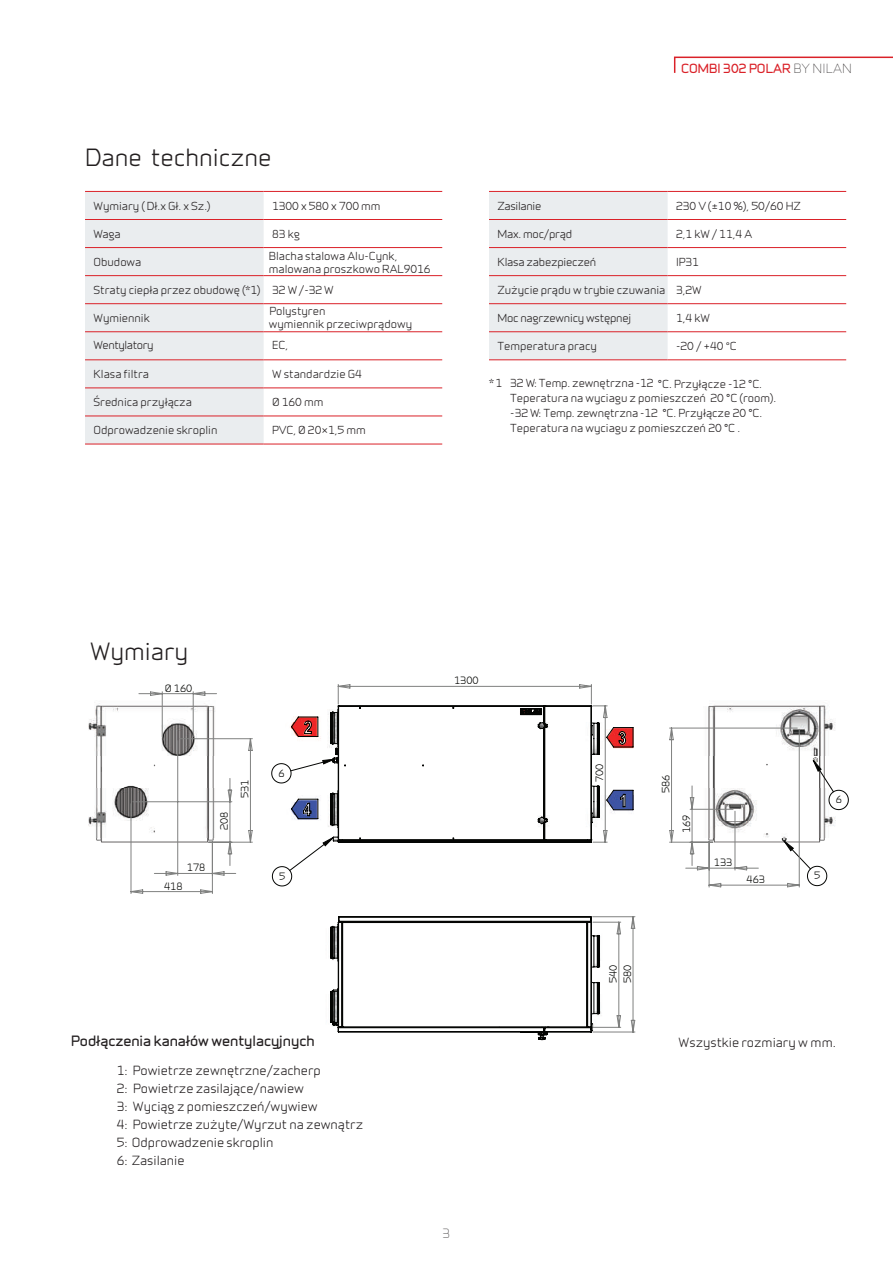
<style>
.page{position:relative;width:893px;height:1263px;background:#fff}
.page>*{position:absolute;margin:0;border:0;box-sizing:border-box;transform-origin:0 0}
.t1{font:500 22.5px "Infinity";color:#231f20}
.t2{font:700 13.5px "Infinity";color:#231f20}
.t3{font:500 12px/18px "Infinity";color:#231f20}
.t4{font:700 12px "Infinity";letter-spacing:.01em;color:#da2128}
.t5{font:300 12px "Infinity";color:#231f20}
.t6{font:500 10.5px/15px "Infinity";color:#231f20}
.t7{font:500 10.5px "Infinity";letter-spacing:-.02em;color:#231f20}
.t8{font:500 10.5px "Infinity";letter-spacing:-.04em;color:#231f20}
.t9{font:500 10.5px "Infinity";letter-spacing:-.03em;color:#231f20}
.t10{font:500 9.6px/14.2px "Infinity";color:#040503}
.s1{font-weight:300;color:#231f20}
.s2{font-family:"Arial";font-weight:400}
</style>
<div class="page">
<svg style="left:673px;top:56px;width:220px;height:17px"></svg>
<div style="left:85px;top:192px;width:179px;height:252px;background:#eaedef"></div>
<hr style="left:85px;top:191px;width:179px;height:1px;background:#da2128">
<hr style="left:264px;top:191px;width:178px;height:1px;background:#da2128">
<hr style="left:85px;top:219px;width:179px;height:1px;background:#da2128">
<hr style="left:264px;top:219px;width:178px;height:1px;background:#da2128">
<hr style="left:85px;top:247px;width:179px;height:1px;background:#da2128">
<hr style="left:264px;top:247px;width:178px;height:1px;background:#da2128">
<hr style="left:85px;top:275px;width:179px;height:1px;background:#da2128">
<hr style="left:264px;top:275px;width:178px;height:1px;background:#da2128">
<hr style="left:85px;top:303px;width:179px;height:1px;background:#da2128">
<hr style="left:264px;top:303px;width:178px;height:1px;background:#da2128">
<hr style="left:85px;top:331px;width:179px;height:1px;background:#da2128">
<hr style="left:85px;top:359px;width:179px;height:1px;background:#da2128">
<hr style="left:264px;top:331px;width:178px;height:1px;background:#da2128">
<hr style="left:264px;top:359px;width:178px;height:1px;background:#da2128">
<hr style="left:85px;top:387px;width:179px;height:1px;background:#da2128">
<hr style="left:264px;top:387px;width:178px;height:1px;background:#da2128">
<hr style="left:85px;top:416px;width:179px;height:1px;background:#da2128">
<hr style="left:264px;top:416px;width:178px;height:1px;background:#da2128">
<hr style="left:85px;top:444px;width:179px;height:1px;background:#da2128">
<hr style="left:264px;top:444px;width:178px;height:1px;background:#da2128">
<div style="left:489px;top:192px;width:179px;height:167px;background:#eaedef"></div>
<hr style="left:489px;top:191px;width:179px;height:1px;background:#da2128">
<hr style="left:668px;top:191px;width:178px;height:1px;background:#da2128">
<hr style="left:489px;top:219px;width:179px;height:1px;background:#da2128">
<hr style="left:668px;top:219px;width:178px;height:1px;background:#da2128">
<hr style="left:489px;top:247px;width:179px;height:1px;background:#da2128">
<hr style="left:668px;top:247px;width:178px;height:1px;background:#da2128">
<hr style="left:489px;top:275px;width:179px;height:1px;background:#da2128">
<hr style="left:668px;top:275px;width:178px;height:1px;background:#da2128">
<hr style="left:489px;top:303px;width:179px;height:1px;background:#da2128">
<hr style="left:489px;top:331px;width:179px;height:1px;background:#da2128">
<hr style="left:489px;top:359px;width:179px;height:1px;background:#da2128">
<hr style="left:668px;top:303px;width:178px;height:1px;background:#da2128">
<hr style="left:668px;top:331px;width:178px;height:1px;background:#da2128">
<hr style="left:668px;top:359px;width:178px;height:1px;background:#da2128">
<img style="left:800px;top:705px;width:36px;height:54px">
<img style="left:88px;top:703px;width:43px;height:151px">
<svg style="left:800px;top:759px;width:34px;height:112px"></svg>
<svg style="left:131px;top:684px;width:669px;height:348px"></svg>
<svg style="left:633px;top:759px;width:188px;height:92px"></svg>
<svg style="left:291px;top:705px;width:342px;height:335px"></svg>
<h1 class="t1" style="left:85px;top:141px;width:188px">Dane techniczne</h1>
<p class="t6" style="left:94px;top:197px;width:118px">Wymiary ( Dł.x Gł. x Sz.)</p>
<p class="t6" style="left:94px;top:225px;width:29px">Waga</p>
<p class="t6" style="left:94px;top:254px;width:49px">Obudowa</p>
<p class="t6" style="left:272px;top:198px;width:110px">1300 x 580 x 700 mm</p>
<p class="t6" style="left:272px;top:225px;width:29px">83 kg</p>
<p class="t6" style="left:269px;top:249px;width:163px;line-height:12.6px">Blacha stalowa Alu-Cynk, malowana proszkowo RAL9016</p>
<p class="t6" style="left:269px;top:305px;width:145px;line-height:12.6px">Polystyren<br>wymiennik przeciwprądowy</p>
<p class="t6" style="left:94px;top:282px;width:242px">Straty ciepła przez obudowę (*1) 32 W /-32 W</p>
<p class="t6" style="left:94px;top:310px;width:58px">Wymiennik</p>
<p class="t8" style="left:94px;top:338px;width:61px">Wentylatory</p>
<p class="t6" style="left:272px;top:337px;width:18px">EC,</p>
<p class="t6" style="left:94px;top:365px;width:57px">Klasa filtra</p>
<p class="t6" style="left:272px;top:365px;width:91px">W standardzie G4</p>
<p class="t6" style="left:94px;top:393px;width:100px">Średnica przyłącza</p>
<p class="t6" style="left:272px;top:393px;width:53px">Ø 160 mm</p>
<p class="t6" style="left:94px;top:422px;width:125px">Odprowadzenie skroplin</p>
<p class="t6" style="left:272px;top:422px;width:95px">PVC, Ø 20×1,5 mm</p>
<p class="t4" style="left:681px;top:59px;width:172px">COMBI 302 POLAR <span class="s1">BY NILAN</span></p>
<p class="t9" style="left:497px;top:198px;width:45px">Zasilanie</p>
<p class="t6" style="left:676px;top:197px;width:126px">230 V (±10 %), 50/60 HZ</p>
<p class="t7" style="left:497px;top:226px;width:76px">Max. moc/prąd</p>
<p class="t6" style="left:676px;top:226px;width:78px">2,1 kW / 11,4 A</p>
<p class="t7" style="left:497px;top:254px;width:100px">Klasa zabezpieczeń</p>
<p class="t6" style="left:676px;top:254px;width:24px">IP31</p>
<p class="t6" style="left:497px;top:282px;width:206px">Zużycie prądu w trybie czuwania 3,2W</p>
<p class="t7" style="left:497px;top:310px;width:135px">Moc nagrzewnicy wstępnej</p>
<p class="t6" style="left:676px;top:310px;width:35px">1,4 kW</p>
<p class="t6" style="left:497px;top:338px;width:101px">Temperatura pracy</p>
<p class="t6" style="left:676px;top:338px;width:62px">-20 / +40 <span class="s2">°</span>C</p>
<p class="t6" style="left:510px;top:374px;width:268px;text-indent:-21px">*1 32 W: Temp. zewnętrzna -12 °C. Przyłącze -12 °C.<br>Teperatura na wyciagu z pomieszczeń 20 °C (room). -32 W: Temp. zewnętrzna -12 °C. Przyłącze 20 °C.<br>Teperatura na wyciagu z pomieszczeń 20 °C .</p>
<h1 class="t1" style="left:90px;top:635px;width:100px">Wymiary</h1>
<p class="t10" style="left:165px;top:680px;width:29px">Ø 160</p>
<p class="t10" style="left:187px;top:860px;width:20px">178</p>
<p class="t10" style="left:164px;top:878px;width:20px">418</p>
<p class="t10" style="left:217px;top:830px;width:20px;rotate:-90deg">208</p>
<p class="t10" style="left:237px;top:798px;width:20px;rotate:-90deg">531</p>
<p class="t10" style="left:278px;top:765px;width:8px">6</p>
<p class="t10" style="left:279px;top:868px;width:8px">5</p>
<p class="t2" style="left:71px;top:1031px;width:245px">Podłączenia kanałów wentylacyjnych</p>
<p class="t3" style="left:133px;top:1078px;width:172px">Powietrze zasilające/nawiew</p>
<p class="t3" style="left:117px;top:1060px;width:248px">1: Powietrze zewnętrzne/zacherp<br>2:<br>3: Wyciąg z pomieszczeń/wywiew<br>4: Powietrze zużyte/Wyrzut na zewnątrz<br>5: Odprowadzenie skroplin<br>6: Zasilanie</p>
<p class="t10" style="left:454px;top:673px;width:26px">1300</p>
<p class="t5" style="left:443px;top:1224px;width:9px">3</p>
<p class="t10" style="left:592px;top:782px;width:20px;rotate:-90deg">700</p>
<p class="t10" style="left:658px;top:793px;width:20px;rotate:-90deg">586</p>
<p class="t10" style="left:679px;top:833px;width:20px;rotate:-90deg">169</p>
<p class="t10" style="left:714px;top:855px;width:20px">133</p>
<p class="t10" style="left:747px;top:872px;width:20px">463</p>
<p class="t10" style="left:836px;top:792px;width:8px">6</p>
<p class="t10" style="left:814px;top:868px;width:8px">5</p>
<p class="t10" style="left:605px;top:983px;width:20px;rotate:-90deg">540<br>580</p>
<p class="t3" style="left:679px;top:1033px;width:159px">Wszystkie rozmiary w mm.</p>
</div>
